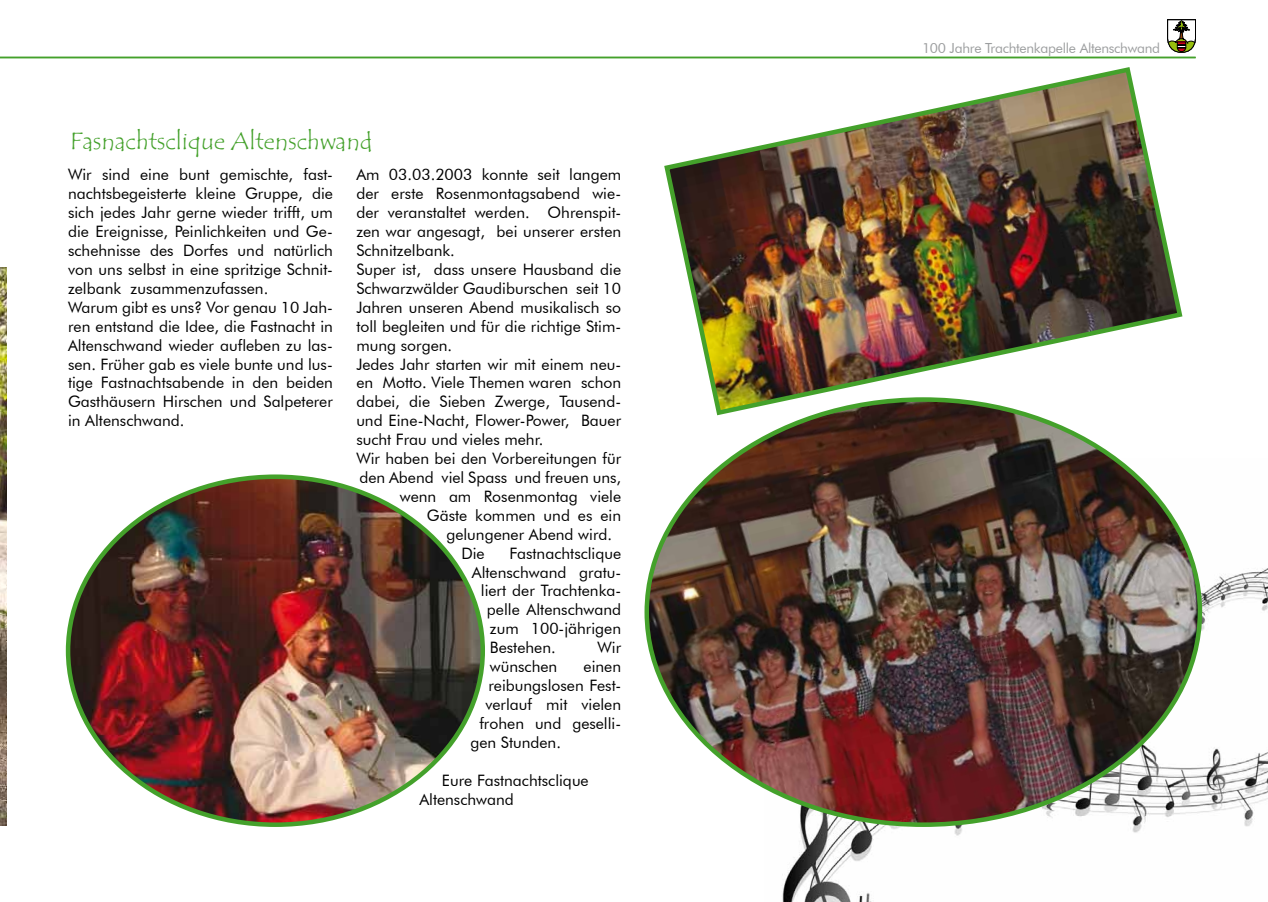
<style>
.page{position:relative;width:1268px;height:902px;background:#fff}
.page>*{position:absolute;margin:0;border:0;box-sizing:border-box;transform-origin:0 0}
.t1{font:24px "Tempus Sans ITC";color:#44a12b}
.t2{font:15.75px/18.9px "Futura BT";color:#000}
.t3{font:13.95px "Futura BT";letter-spacing:-.02em;color:#9c9e9f}
</style>
<div class="page">
<hr style="left:0;top:57px;width:1195px;height:1px;background:#44a12b">
<svg style="left:1167px;top:20px;width:28px;height:32px"></svg>
<img style="left:782px;top:568px;width:485px;height:333px">
<img style="left:0;top:267px;width:7px;height:558px">
<img style="left:664px;top:67px;width:519px;height:332px">
<img style="left:68px;top:479px;width:414px;height:345px">
<img style="left:646px;top:399px;width:553px;height:425px">
<h1 class="t1" style="left:70px;top:126px;width:304px">Fasnachtsclique Altenschwand</h1>
<p class="t2" style="left:68px;top:165px;width:266px">Wir sind eine bunt gemischte, fast&shy;nachtsbegeisterte kleine Gruppe, die sich jedes Jahr gerne wieder trifft, um die Ereignisse, Peinlichkeiten und Ge&shy;schehnisse des Dorfes und natürlich von uns selbst in eine spritzige Schnit&shy;zelbank zusammenzufassen.<br>Warum gibt es uns? Vor genau 10 Jah&shy;ren entstand die Idee, die Fastnacht in Altenschwand wieder aufleben zu las&shy;sen. Früher gab es viele bunte und lus&shy;tige Fastnachtsabende in den beiden Gasthäusern Hirschen und Salpeterer in Altenschwand.</p>
<p class="t2" style="left:356px;top:165px;width:266px">Am 03.03.2003 konnte seit langem</p>
<p class="t2" style="left:356px;top:184px;width:266px">der erste Rosenmontagsabend wie-</p>
<p class="t2" style="left:356px;top:203px;width:266px">der veranstaltet werden. Ohrenspit-</p>
<p class="t2" style="left:356px;top:222px;width:266px">zen war angesagt, bei unserer ersten</p>
<p class="t2" style="left:356px;top:241px;width:100px">Schnitzelbank.</p>
<p class="t2" style="left:356px;top:260px;width:266px">Super ist, dass unsere Hausband die</p>
<p class="t2" style="left:356px;top:279px;width:266px">Schwarzwälder Gaudiburschen seit 10</p>
<p class="t2" style="left:356px;top:297px;width:266px">Jahren unseren Abend musikalisch so</p>
<p class="t2" style="left:356px;top:316px;width:266px">toll begleiten und für die richtige Stim-</p>
<p class="t2" style="left:356px;top:335px;width:97px">mung sorgen.</p>
<p class="t2" style="left:356px;top:354px;width:266px">Jedes Jahr starten wir mit einem neu-</p>
<p class="t2" style="left:356px;top:373px;width:266px">en Motto. Viele Themen waren schon</p>
<p class="t2" style="left:356px;top:392px;width:266px">dabei, die Sieben Zwerge, Tausend-</p>
<p class="t2" style="left:356px;top:411px;width:266px">und Eine-Nacht, Flower-Power, Bauer</p>
<p class="t2" style="left:356px;top:430px;width:188px">sucht Frau und vieles mehr.</p>
<p class="t2" style="left:356px;top:449px;width:266px">Wir haben bei den Vorbereitungen für</p>
<p class="t2" style="left:359px;top:468px;width:263px">den Abend viel Spass und freuen uns,</p>
<p class="t2" style="left:400px;top:486px;width:223px">wenn am Rosenmontag viele</p>
<p class="t2" style="left:427px;top:505px;width:196px">Gäste kommen und es ein</p>
<p class="t2" style="left:446px;top:524px;width:167px">gelungener Abend wird.</p>
<p class="t2" style="left:461px;top:543px;width:25px">Die</p>
<p class="t2" style="left:509px;top:543px;width:113px">Fastnachtsclique</p>
<p class="t2" style="left:472px;top:562px;width:151px">Altenschwand gratu-</p>
<p class="t2" style="left:481px;top:581px;width:142px">liert der Trachtenka-</p>
<p class="t2" style="left:487px;top:600px;width:136px">pelle Altenschwand</p>
<p class="t2" style="left:490px;top:619px;width:133px">zum 100-jährigen</p>
<p class="t2" style="left:490px;top:638px;width:67px">Bestehen.</p>
<p class="t2" style="left:597px;top:638px;width:25px">Wir</p>
<p class="t2" style="left:490px;top:657px;width:69px">wünschen</p>
<p class="t2" style="left:583px;top:657px;width:39px">einen</p>
<p class="t2" style="left:488px;top:675px;width:134px">reibungslosen Fest-</p>
<p class="t2" style="left:485px;top:694px;width:137px">verlauf mit vielen</p>
<p class="t2" style="left:479px;top:713px;width:143px">frohen und geselli-</p>
<p class="t2" style="left:470px;top:732px;width:92px">gen Stunden.</p>
<p class="t2" style="left:419px;top:770px;width:171px;text-indent:23px">Eure Fastnachtsclique<br>Altenschwand</p>
<p class="t3" style="left:921px;top:39px;width:240px">100 Jahre Trachtenkapelle Altenschwand</p>
</div>
